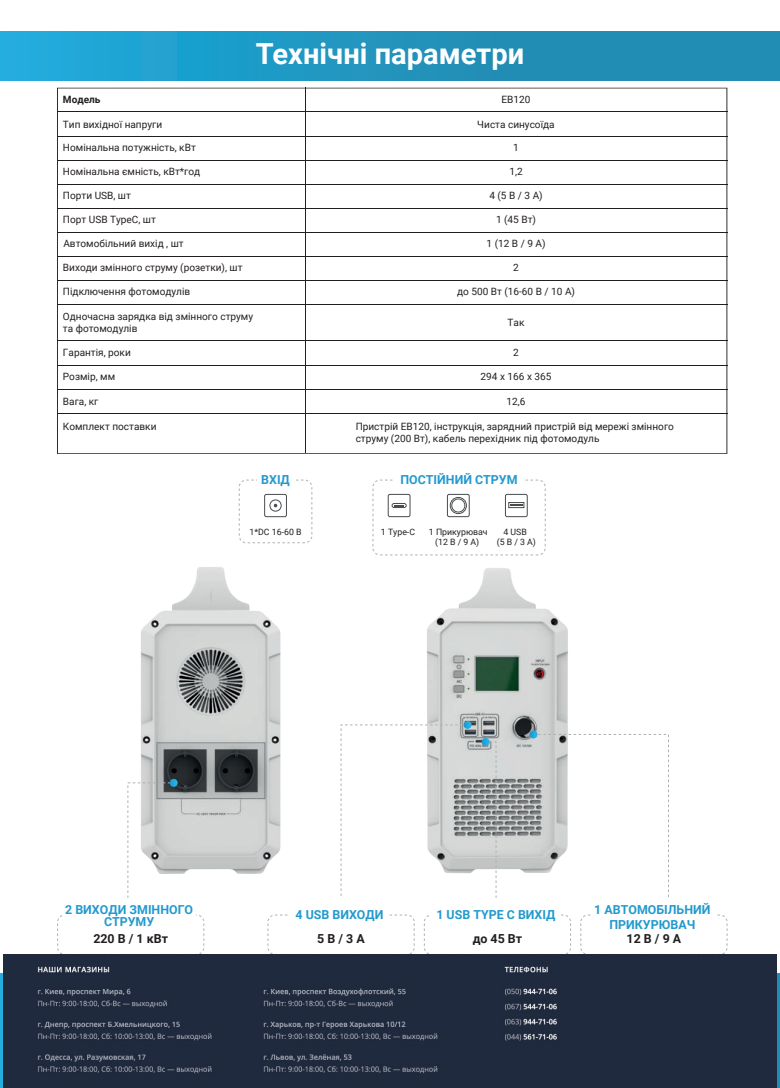
<style>
.page{position:relative;width:780px;height:1088px;background:#fff}
.page>*{position:absolute;margin:0;border:0;box-sizing:border-box;transform-origin:0 0}
.t1{font:700 29px "Roboto";color:#fff}
.t2{font:700 12.38px/14.9px "Roboto";color:#239ace;text-align:center}
.t3{font:700 12.38px "Roboto";color:#231f20}
.t4{font:10.12px/12.1px "Roboto";color:#231f20}
.t5{font:700 10.12px "Roboto";color:#231f20}
.t6{font:8.75px/10.5px "Roboto";color:#231f20;text-align:center}
</style>
<div class="page">
<img style="left:140px;top:567px;width:141px;height:307px">
<img style="left:420px;top:555px;width:148px;height:328px">
<div style="left:0;top:31px;width:780px;height:49px;background:linear-gradient(to right,#20a8d9,#2186aa)"></div>
<svg style="left:57px;top:88px;width:670px;height:366px"></svg>
<hr style="left:57px;top:111px;width:670px;height:1px;background:#231f20">
<hr style="left:57px;top:160px;width:670px;height:1px;background:#231f20">
<hr style="left:57px;top:184px;width:670px;height:1px;background:#231f20">
<hr style="left:57px;top:208px;width:670px;height:1px;background:#231f20">
<hr style="left:57px;top:256px;width:670px;height:1px;background:#231f20">
<hr style="left:57px;top:280px;width:670px;height:1px;background:#231f20">
<hr style="left:57px;top:304px;width:670px;height:1px;background:#231f20">
<hr style="left:57px;top:340px;width:670px;height:1px;background:#231f20">
<hr style="left:57px;top:389px;width:670px;height:1px;background:#231f20">
<hr style="left:57px;top:365px;width:670px;height:1px;background:#231f20">
<hr style="left:57px;top:413px;width:670px;height:1px;background:#231f20">
<hr style="left:305px;top:88px;width:1px;height:365px;background:#231f20">
<hr style="left:57px;top:136px;width:670px;height:1px;background:#231f20">
<hr style="left:57px;top:232px;width:670px;height:1px;background:#231f20">
<div style="left:57px;top:915px;width:147px;height:40px;border:1px dashed #aeb1b2;border-radius:7px"></div>
<div style="left:580px;top:915px;width:147px;height:40px;border:1px dashed #aeb1b2;border-radius:7px"></div>
<div style="left:424px;top:915px;width:147px;height:40px;border:1px dashed #aeb1b2;border-radius:7px"></div>
<div style="left:267px;top:915px;width:147px;height:40px;border:1px dashed #aeb1b2;border-radius:7px"></div>
<div style="left:372px;top:480px;width:173px;height:75px;border:1px dashed #aeb1b2;border-radius:7px"></div>
<div style="left:239px;top:480px;width:73px;height:63px;border:1px dashed #aeb1b2;border-radius:7px"></div>
<div style="left:269px;top:500px;width:12px;height:11px;border:1px solid #484c4e;border-radius:50%"></div>
<div style="left:264px;top:494px;width:23px;height:23px;border:1px solid #484c4e;border-radius:2px"></div>
<div style="left:388px;top:494px;width:22px;height:23px;border:1px solid #484c4e;border-radius:2px"></div>
<div style="left:392px;top:503px;width:14px;height:5px;border:1px solid #484c4e;border-radius:2px"></div>
<div style="left:451px;top:499px;width:14px;height:13px;border:1px solid #484c4e;border-radius:50%"></div>
<div style="left:450px;top:497px;width:16px;height:17px;border:1px solid #484c4e;border-radius:50%"></div>
<div style="left:447px;top:494px;width:22px;height:23px;border:1px solid #484c4e;border-radius:2px"></div>
<div style="left:505px;top:494px;width:22px;height:23px;border:1px solid #484c4e;border-radius:2px"></div>
<div style="left:508px;top:502px;width:16px;height:6px;border:1px solid #484c4e"></div>
<svg style="left:510px;top:504px;width:12px;height:1px"></svg>
<div style="left:257px;top:474px;width:37px;height:13px;background:#fff"></div>
<div style="left:393px;top:474px;width:131px;height:13px;background:#fff"></div>
<div style="left:290px;top:908px;width:98px;height:13px;background:#fff"></div>
<div style="left:431px;top:908px;width:129px;height:13px;background:#fff"></div>
<div style="left:591px;top:908px;width:124px;height:13px;background:#fff"></div>
<div style="left:63px;top:905px;width:132px;height:13px;background:#fff"></div>
<svg style="left:340px;top:721px;width:131px;height:175px"></svg>
<svg style="left:481px;top:738px;width:15px;height:160px"></svg>
<svg style="left:529px;top:730px;width:140px;height:167px"></svg>
<svg style="left:127px;top:779px;width:51px;height:119px"></svg>
<img style="left:3px;top:955px;width:773px;height:133px">
<p class="t5" style="left:63px;top:92px;width:39px">Модель</p>
<p class="t4" style="left:63px;top:118px;width:101px">Тип вихідної напруги</p>
<p class="t4" style="left:63px;top:141px;width:134px">Номінальна потужність, кВт</p>
<p class="t4" style="left:63px;top:165px;width:139px">Номінальна ємність, кВт*год</p>
<p class="t4" style="left:63px;top:189px;width:69px">Порти USB, шт</p>
<h1 class="t1" style="left:256px;top:34px;width:270px">Технічні параметри</h1>
<p class="t4" style="left:501px;top:93px;width:30px">EB120</p>
<p class="t4" style="left:477px;top:118px;width:79px">Чиста синусоїда</p>
<p class="t4" style="left:513px;top:141px;width:7px">1</p>
<p class="t4" style="left:509px;top:165px;width:15px">1,2</p>
<p class="t4" style="left:489px;top:189px;width:55px">4 (5 В / 3 А)</p>
<p class="t4" style="left:496px;top:213px;width:41px">1 (45 Вт)</p>
<p class="t4" style="left:486px;top:237px;width:60px">1 (12 В / 9 А)</p>
<p class="t4" style="left:513px;top:261px;width:7px">2</p>
<p class="t4" style="left:457px;top:285px;width:119px">до 500 Вт (16-60 В / 10 А)</p>
<p class="t4" style="left:507px;top:316px;width:18px">Так</p>
<p class="t4" style="left:513px;top:346px;width:7px">2</p>
<p class="t4" style="left:480px;top:370px;width:72px">294 х 166 х 365</p>
<p class="t4" style="left:506px;top:395px;width:20px">12,6</p>
<p class="t4" style="left:63px;top:213px;width:94px">Порт USB TypeC, шт</p>
<p class="t4" style="left:63px;top:237px;width:122px">Автомобільний вихід , шт</p>
<p class="t4" style="left:63px;top:261px;width:181px">Виходи змінного струму (розетки), шт</p>
<p class="t4" style="left:63px;top:285px;width:129px">Підключення фотомодулів</p>
<p class="t4" style="left:63px;top:309px;width:192px">Одночасна зарядка від змінного струму та фотомодулів</p>
<p class="t4" style="left:63px;top:370px;width:54px">Розмір, мм</p>
<p class="t4" style="left:63px;top:395px;width:37px">Вага, кг</p>
<p class="t4" style="left:63px;top:420px;width:95px">Комплект поставки</p>
<p class="t4" style="left:355px;top:420px;width:320px">Пристрій EB120, інструкція, зарядний пристрій від мережі змінного струму (200 Вт), кабель перехідник під фотомодуль</p>
<p class="t4" style="left:63px;top:346px;width:69px">Гарантія, роки</p>
<p class="t2" style="left:261px;top:472px;width:30px">ВХІД</p>
<p class="t2" style="left:400px;top:472px;width:119px">ПОСТІЙНИЙ СТРУМ</p>
<p class="t6" style="left:249px;top:526px;width:53px">1*DC 16-60 В</p>
<p class="t6" style="left:429px;top:526px;width:60px">1 Прикурювач (12 В / 9 А)</p>
<p class="t6" style="left:496px;top:526px;width:41px">4 USB<br>(5 В / 3 А)</p>
<p class="t6" style="left:381px;top:526px;width:36px">1 Type-C</p>
<p class="t2" style="left:65px;top:902px;width:129px;line-height:12.5px">2 ВИХОДИ ЗМІННОГО<br>СТРУМУ</p>
<p class="t2" style="left:295px;top:906px;width:89px">4 USB ВИХОДИ</p>
<p class="t2" style="left:436px;top:906px;width:120px">1 USB TYPE C ВИХІД</p>
<p class="t2" style="left:594px;top:901px;width:118px">1 АВТОМОБІЛЬНИЙ<br>ПРИКУРЮВАЧ</p>
<p class="t3" style="left:93px;top:930px;width:76px">220 В / 1 кВт</p>
<p class="t3" style="left:317px;top:930px;width:49px">5 В / 3 А</p>
<p class="t3" style="left:472px;top:930px;width:51px">до 45 Вт</p>
<p class="t3" style="left:626px;top:930px;width:56px">12 В / 9 А</p>
</div>
